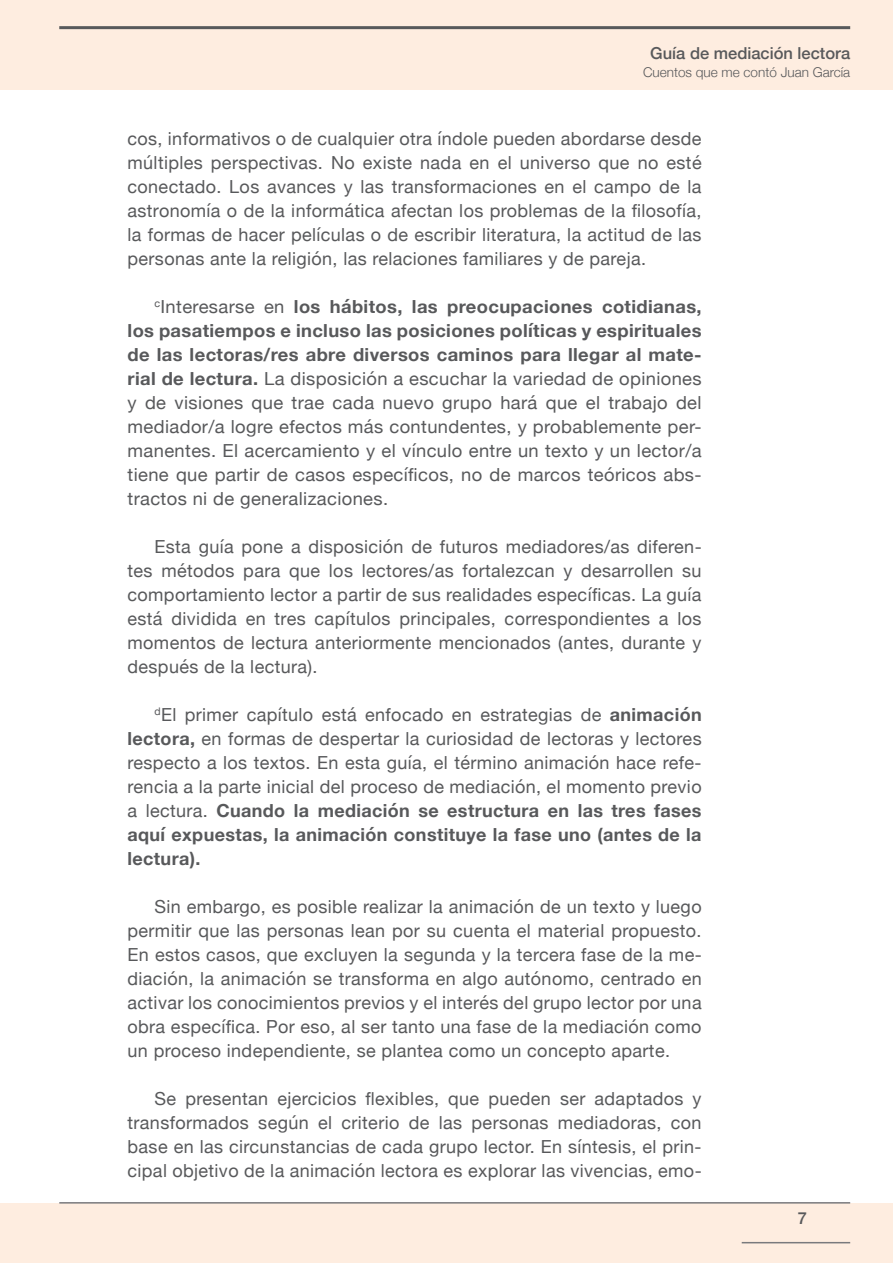
<style>
.page{position:relative;width:893px;height:1263px;background:#fff}
.page>*{position:absolute;margin:0;border:0;box-sizing:border-box;transform-origin:0 0}
.t1{font:18px/24px "Helvetica Neue";letter-spacing:.02em;color:#58595b;text-align:justify}
.t2{font:500 16.5px "Helvetica Neue";color:#58595b}
.t3{font:300 13.5px "Helvetica Neue";color:#58595b}
.s1{font-weight:700}
</style>
<div class="page">
<div style="left:0;top:1203px;width:893px;height:60px;background:#feede0"></div>
<div style="left:0;top:0;width:893px;height:89px;background:#feede0"></div>
<hr style="left:59px;top:1202px;width:791px;height:1px;background:#797a7d">
<hr style="left:742px;top:1242px;width:108px;height:1px;background:#797a7d">
<hr style="left:59px;top:26px;width:791px;height:3px;background:#58595b">
<p class="t2" style="left:650px;top:39px;width:201px">Guía de mediación lectora</p>
<p class="t3" style="left:643px;top:61px;width:209px">Cuentos que me contó Juan García</p>
<p class="t1" style="left:128px;top:127px;width:576px">cos, informativos o de cualquier otra índole pueden abordarse desde múltiples perspectivas. No existe nada en el universo que no esté conectado. Los avances y las transformaciones en el campo de la astronomía o de la informática afectan los problemas de la filosofía, la formas de hacer películas o de escribir literatura, la actitud de las personas ante la religión, las relaciones familiares y de pareja.</p>
<p class="t1" style="left:128px;top:295px;width:576px;text-indent:27px"><sup>c</sup>Interesarse en <span class="s1">los hábitos, las preocupaciones cotidianas, los pasatiempos e incluso las posiciones políticas y espirituales de las lectoras/res abre diversos caminos para llegar al mate&shy;rial de lectura.</span> La disposición a escuchar la variedad de opiniones y de visiones que trae cada nuevo grupo hará que el trabajo del mediador/a logre efectos más contundentes, y probablemente per&shy;manentes. El acercamiento y el vínculo entre un texto y un lector/a tiene que partir de casos específicos, no de marcos teóricos abs&shy;tractos ni de generalizaciones.</p>
<p class="t1" style="left:128px;top:535px;width:576px;text-indent:27px">Esta guía pone a disposición de futuros mediadores/as diferen&shy;tes métodos para que los lectores/as fortalezcan y desarrollen su comportamiento lector a partir de sus realidades específicas. La guía está dividida en tres capítulos principales, correspondientes a los momentos de lectura anteriormente mencionados (antes, durante y después de la lectura).</p>
<p class="t1" style="left:128px;top:703px;width:576px;text-indent:27px"><sup>d</sup>El primer capítulo está enfocado en estrategias de <span class="s1">animación lectora,</span> en formas de despertar la curiosidad de lectoras y lectores respecto a los textos. En esta guía, el término animación hace refe&shy;rencia a la parte inicial del proceso de mediación, el momento previo a lectura. <span class="s1">Cuando la mediación se estructura en las tres fases aquí expuestas, la animación constituye la fase uno (antes de la lectura).</span></p>
<p class="t1" style="left:128px;top:895px;width:576px;text-indent:27px">Sin embargo, es posible realizar la animación de un texto y luego permitir que las personas lean por su cuenta el material propuesto.<br>En estos casos, que excluyen la segunda y la tercera fase de la me&shy;diación, la animación se transforma en algo autónomo, centrado en activar los conocimientos previos y el interés del grupo lector por una obra específica. Por eso, al ser tanto una fase de la mediación como un proceso independiente, se plantea como un concepto aparte.</p>
<p class="t1" style="left:128px;top:1087px;width:576px;text-indent:27px">Se presentan ejercicios flexibles, que pueden ser adaptados y transformados según el criterio de las personas mediadoras, con base en las circunstancias de cada grupo lector. En síntesis, el prin&shy;cipal objetivo de la animación lectora es explorar las vivencias, emo-</p>
<p class="t2" style="left:798px;top:1205px;width:11px">7</p>
</div>
